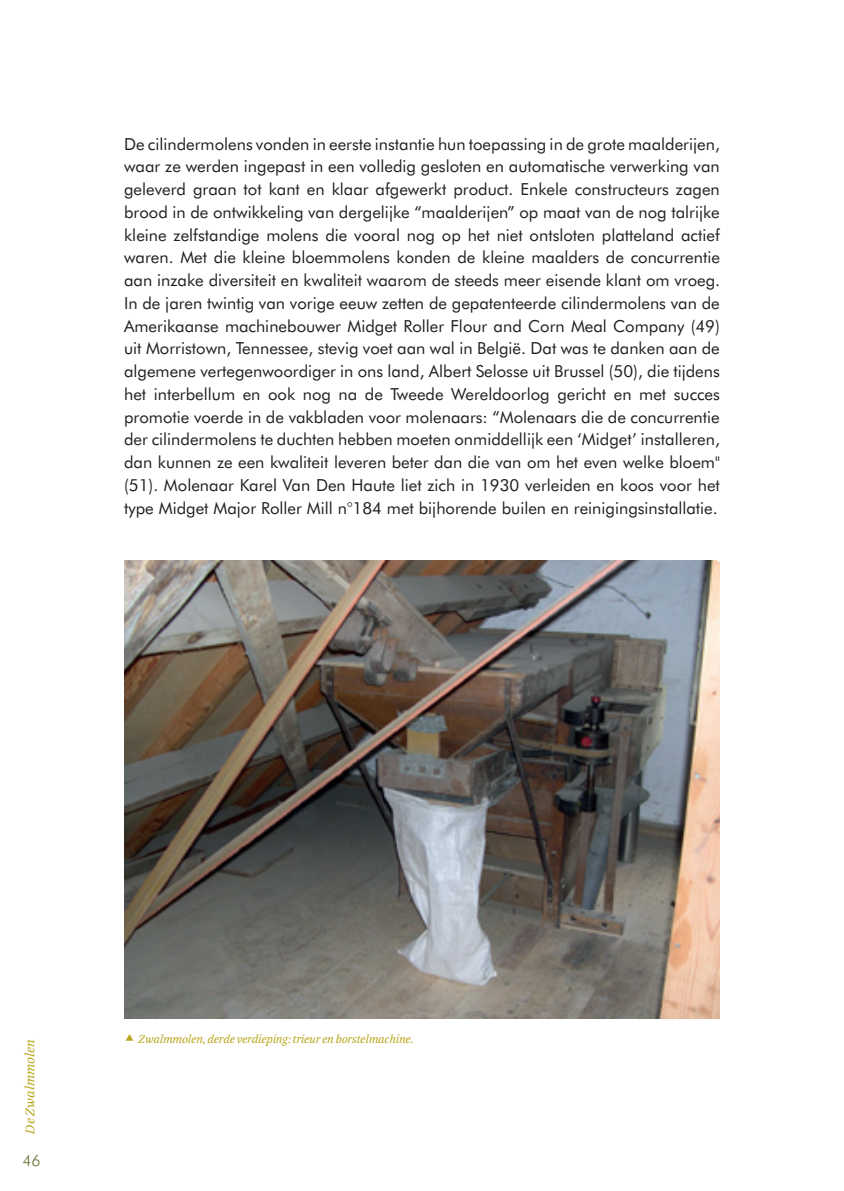
<style>
.page{position:relative;width:844px;height:1191px;background:#fff}
.page>*{position:absolute;margin:0;border:0;box-sizing:border-box;transform-origin:0 0}
.t1{font:16.62px/22.8px "Futura BT";color:#231f20;text-align:justify}
.t2{font:300 15.75px "Futura BT";color:#696e36}
.t3{font:italic 14px "Arnhem Blond";color:#b8a519}
.t4{font:italic 12.25px "Arnhem Blond";letter-spacing:-.025em;color:#b8a519}
</style>
<div class="page">
<img style="left:124px;top:561px;width:595px;height:457px">
<p class="t1" style="left:124px;top:132px;width:597px">De cilindermolens vonden in eerste instantie hun toepassing in de grote maalderijen, waar ze werden ingepast in een volledig gesloten en automatische verwerking van geleverd graan tot kant en klaar afgewerkt product. Enkele constructeurs zagen brood in de ontwikkeling van dergelijke “maalderijen” op maat van de nog talrijke kleine zelfstandige molens die vooral nog op het niet ontsloten platteland actief waren. Met die kleine bloemmolens konden de kleine maalders de concurrentie aan inzake diversiteit en kwaliteit waarom de steeds meer eisende klant om vroeg.<br>In de jaren twintig van vorige eeuw zetten de gepatenteerde cilindermolens van de Amerikaanse machinebouwer Midget Roller Flour and Corn Meal Company (49) uit Morristown, Tennessee, stevig voet aan wal in België. Dat was te danken aan de algemene vertegenwoordiger in ons land, Albert Selosse uit Brussel (50), die tijdens het interbellum en ook nog na de Tweede Wereldoorlog gericht en met succes promotie voerde in de vakbladen voor molenaars: “Molenaars die de concurrentie der cilindermolens te duchten hebben moeten onmiddellijk een ‘Midget’ installeren, dan kunnen ze een kwaliteit leveren beter dan die van om het even welke bloem" (51). Molenaar Karel Van Den Haute liet zich in 1930 verleiden en koos voor het type Midget Major Roller Mill n°184 met bijhorende builen en reinigingsinstallatie.</p>
<p class="t3" style="left:22px;top:1133px;width:96px;rotate:-90deg">De Zwalmmolen</p>
<p class="t4" style="left:139px;top:1032px;width:276px">Zwalmmolen, derde verdieping: trieur en borstelmachine.</p>
<p class="t2" style="left:23px;top:1151px;width:20px">46</p>
</div>
